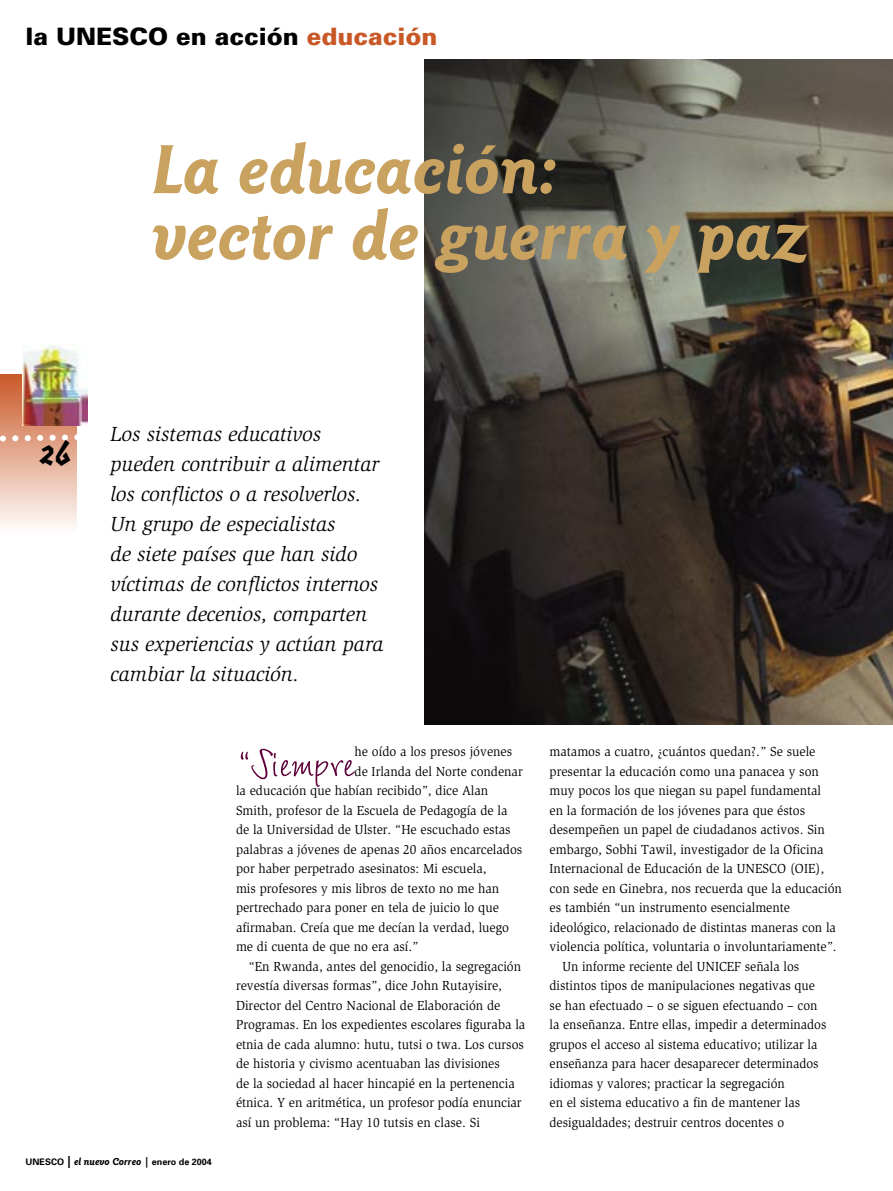
<style>
.page{position:relative;width:893px;height:1191px;background:#fff}
.page>*{position:absolute;margin:0;border:0;box-sizing:border-box;transform-origin:0 0}
.t1{font:italic 700 72px/66px "Goudy Sans";color:#caa260}
.t2{font:55.65px "Wiesbaden Swing";color:#5e003a;scale:.95 1}
.t3{font:700 36px "Elektrix";color:#000}
.t4{font:900 24px "Univers";color:#000}
.t5{font:italic 21px/30px "Slimbach";color:#000}
.t6{font:13.5px "Slimbach";color:#000;scale:.95 1}
.t7{font:13.5px "Slimbach";color:#000;scale:.94 1}
.t8{font:700 9px "Univers";color:#000}
.s1{color:#c95827}
.s2{font-size:12px}
.s3{font-family:"Goudy Sans";font-style:italic;font-size:10.5px}
</style>
<div class="page">
<div style="left:0;top:374px;width:77px;height:160px;background:linear-gradient(to bottom,#c95928,#fefdfc)"></div>
<img style="left:22px;top:344px;width:65px;height:81px">
<svg style="left:0;top:431px;width:77px;height:14px"></svg>
<img style="left:424px;top:60px;width:469px;height:664px">
<h3 class="t4" style="left:26px;top:21px;width:413px">la UNESCO en acción <span class="s1">educación</span></h3>
<h1 class="t1" style="left:152px;top:137px;width:658px">La educación:<br>vector de guerra y paz</h1>
<h3 class="t3" style="left:39px;top:431px;width:34px">26</h3>
<p class="t5" style="left:111px;top:419px;width:275px">Los sistemas educativos pueden contribuir a alimentar los conflictos o a resolverlos.<br>Un grupo de especialistas<br>de siete países que han sido víctimas de conflictos internos durante decenios, comparten sus experiencias y actúan para cambiar la situación.</p>
<h2 class="t2" style="left:236px;top:732px;width:126px">“Siempre</h2>
<p class="t6" style="left:355px;top:744px;width:167px">he oído a los presos jóvenes</p>
<p class="t6" style="left:355px;top:763px;width:179px">de Irlanda del Norte condenar</p>
<p class="t6" style="left:236px;top:783px;width:267px">la educación que habían recibido”, dice Alan</p>
<p class="t6" style="left:236px;top:802px;width:287px">Smith, profesor de la Escuela de Pedagogía de la</p>
<p class="t6" style="left:236px;top:822px;width:290px">de la Universidad de Ulster. “He escuchado estas</p>
<p class="t6" style="left:236px;top:841px;width:303px">palabras a jóvenes de apenas 20 años encarcelados</p>
<p class="t6" style="left:236px;top:861px;width:265px">por haber perpetrado asesinatos: Mi escuela,</p>
<p class="t6" style="left:236px;top:880px;width:279px">mis profesores y mis libros de texto no me han</p>
<p class="t6" style="left:236px;top:900px;width:278px">pertrechado para poner en tela de juicio lo que</p>
<p class="t6" style="left:236px;top:919px;width:289px">afirmaban. Creía que me decían la verdad, luego</p>
<p class="t6" style="left:236px;top:939px;width:194px">me di cuenta de que no era así.”</p>
<p class="t6" style="left:249px;top:958px;width:288px">“En Rwanda, antes del genocidio, la segregación</p>
<p class="t6" style="left:236px;top:978px;width:282px">revestía diversas formas”, dice John Rutayisire,</p>
<p class="t6" style="left:236px;top:997px;width:280px">Director del Centro Nacional de Elaboración de</p>
<p class="t6" style="left:236px;top:1017px;width:306px">Programas. En los expedientes escolares figuraba la</p>
<p class="t6" style="left:236px;top:1036px;width:305px">etnia de cada alumno: hutu, tutsi o twa. Los cursos</p>
<p class="t6" style="left:236px;top:1056px;width:279px">de historia y civismo acentuaban las divisiones</p>
<p class="t6" style="left:236px;top:1075px;width:295px">de la sociedad al hacer hincapié en la pertenencia</p>
<p class="t6" style="left:236px;top:1095px;width:302px">étnica. Y en aritmética, un profesor podía enunciar</p>
<p class="t6" style="left:236px;top:1114px;width:258px">así un problema: “Hay 10 tutsis en clase. Si</p>
<p class="t6" style="left:550px;top:744px;width:281px">matamos a cuatro, ¿cuántos quedan?.” Se suele</p>
<p class="t6" style="left:550px;top:763px;width:285px">presentar la educación como una panacea y son</p>
<p class="t6" style="left:550px;top:783px;width:287px">muy pocos los que niegan su papel fundamental</p>
<p class="t6" style="left:550px;top:802px;width:271px">en la formación de los jóvenes para que éstos</p>
<p class="t6" style="left:550px;top:822px;width:291px">desempeñen un papel de ciudadanos activos. Sin</p>
<p class="t6" style="left:550px;top:841px;width:290px">embargo, Sobhi Tawil, investigador de la Oficina</p>
<p class="t6" style="left:550px;top:861px;width:291px">Internacional de Educación de la UNESCO (OIE),</p>
<p class="t6" style="left:550px;top:880px;width:309px">con sede en Ginebra, nos recuerda que la educación</p>
<p class="t6" style="left:550px;top:900px;width:255px">es también “un instrumento esencialmente</p>
<p class="t6" style="left:550px;top:919px;width:303px">ideológico, relacionado de distintas maneras con la</p>
<p class="t6" style="left:550px;top:939px;width:304px">violencia política, voluntaria o involuntariamente”.</p>
<p class="t7" style="left:562px;top:958px;width:254px">Un informe reciente del UNICEF señala los</p>
<p class="t7" style="left:550px;top:978px;width:284px">distintos tipos de manipulaciones negativas que</p>
<p class="t7" style="left:550px;top:997px;width:287px">se han efectuado – o se siguen efectuando – con</p>
<p class="t7" style="left:550px;top:1017px;width:296px">la enseñanza. Entre ellas, impedir a determinados</p>
<p class="t7" style="left:550px;top:1036px;width:286px">grupos el acceso al sistema educativo; utilizar la</p>
<p class="t7" style="left:550px;top:1056px;width:288px">enseñanza para hacer desaparecer determinados</p>
<p class="t7" style="left:550px;top:1075px;width:252px">idiomas y valores; practicar la segregación</p>
<p class="t7" style="left:550px;top:1095px;width:268px">en el sistema educativo a fin de mantener las</p>
<p class="t7" style="left:550px;top:1114px;width:251px">desigualdades; destruir centros docentes o</p>
<p class="t8" style="left:26px;top:1156px;width:188px">UNESCO <span class="s2">|</span> <span class="s3">el nuevo Correo |</span> enero de 2004</p>
</div>
